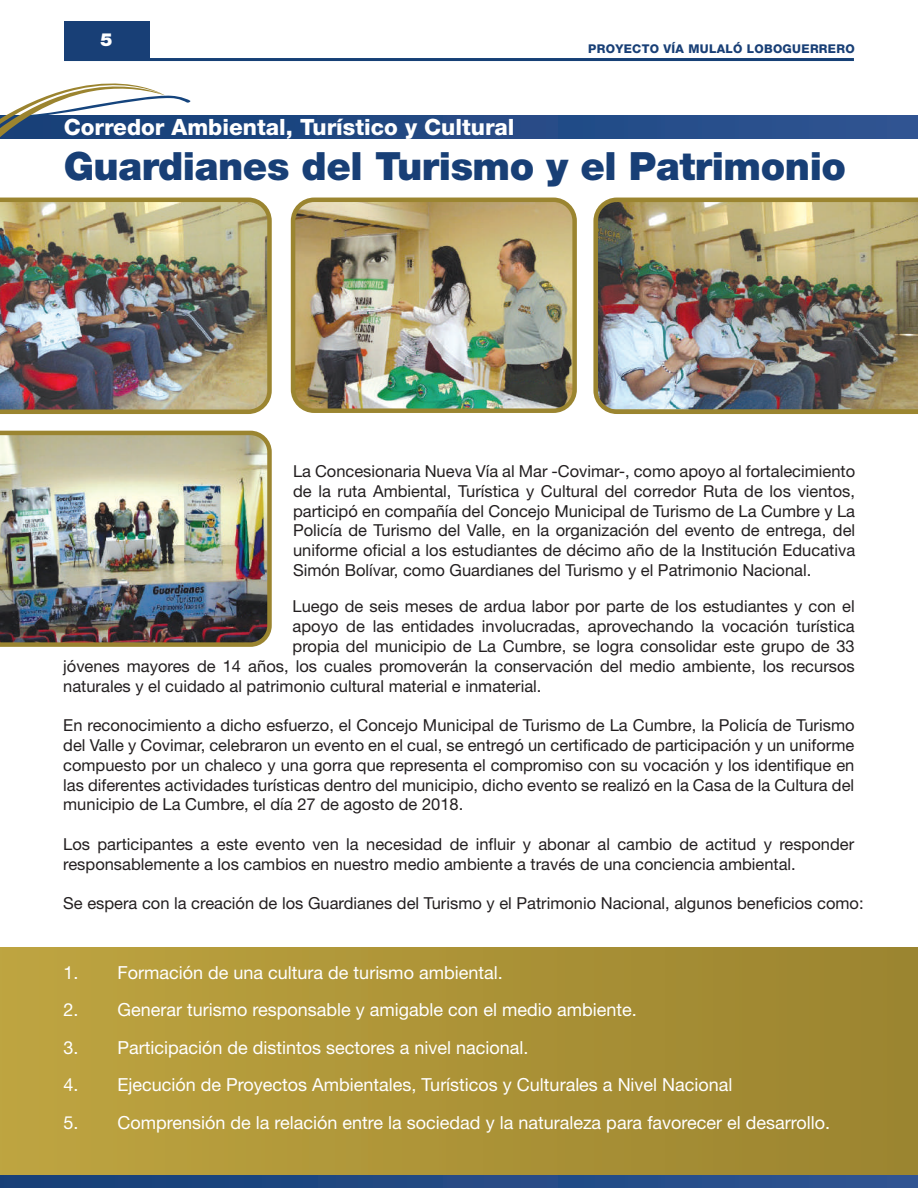
<style>
.page{position:relative;width:918px;height:1188px;background:#fff}
.page>*{position:absolute;margin:0;border:0;box-sizing:border-box;transform-origin:0 0}
.t1{font:900 39px "Helvetica Neue";letter-spacing:-.01em;color:#183f76}
.t2{font:800 22.5px "Helvetica Neue";color:#fff}
.t3{font:18px "Helvetica Neue";color:#fff}
.t4{font:900 18px "Helvetica Neue";color:#fff}
.t5{font:16.5px/19.8px "Helvetica Neue";color:#231f20;text-align:justify}
.t6{font:800 12px "Helvetica Neue LT Com";letter-spacing:.025em;color:#183f76}
</style>
<div class="page">
<div style="left:0;top:115px;width:918px;height:23px;background:#264b87"></div>
<svg style="left:0;top:1174px;width:918px;height:14px;background:#2c4e7e"></svg>
<img style="left:0;top:197px;width:272px;height:217px">
<img style="left:296px;top:203px;width:276px;height:205px">
<div style="left:291px;top:198px;width:286px;height:215px;border:4px solid #9b8530;border-radius:21px"></div>
<img style="left:0;top:430px;width:272px;height:217px">
<img style="left:593px;top:197px;width:325px;height:217px">
<div style="left:0;top:947px;width:918px;height:227px;background:linear-gradient(to right,#bea440,#9b842f)"></div>
<svg style="left:0;top:83px;width:191px;height:56px"></svg>
<hr style="left:64px;top:58px;width:790px;height:3px;background:#164076">
<div style="left:64px;top:21px;width:85px;height:38px;background:#183f76"></div>
<p class="t4" style="left:101px;top:29px;width:14px">5</p>
<h2 class="t2" style="left:64px;top:113px;width:452px">Corredor Ambiental, Turístico y Cultural</h2>
<p class="t6" style="left:588px;top:42px;width:268px">PROYECTO VÍA MULALÓ LOBOGUERRERO</p>
<h1 class="t1" style="left:64px;top:143px;width:784px">Guardianes del Turismo y el Patrimonio</h1>
<p class="t5" style="left:293px;top:461px;width:564px">La Concesionaria Nueva Vía al Mar -Covimar-, como apoyo al fortalecimiento de la ruta Ambiental, Turística y Cultural del corredor Ruta de los vientos, participó en compañía del Concejo Municipal de Turismo de La Cumbre y La Policía de Turismo del Valle, en la organización del evento de entrega, del uniforme oficial a los estudiantes de décimo año de la Institución Educativa Simón Bolívar, como Guardianes del Turismo y el Patrimonio Nacional.</p>
<p class="t5" style="left:293px;top:596px;width:564px">Luego de seis meses de ardua labor por parte de los estudiantes y con el</p>
<p class="t5" style="left:293px;top:616px;width:564px">apoyo de las entidades involucradas, aprovechando la vocación turística</p>
<p class="t5" style="left:293px;top:636px;width:564px">propia del municipio de La Cumbre, se logra consolidar este grupo de 33</p>
<p class="t5" style="left:63px;top:656px;width:793px">jóvenes mayores de 14 años, los cuales promoverán la conservación del medio ambiente, los recursos</p>
<p class="t5" style="left:63px;top:676px;width:480px">naturales y el cuidado al patrimonio cultural material e inmaterial.</p>
<p class="t5" style="left:63px;top:715px;width:793px">En reconocimiento a dicho esfuerzo, el Concejo Municipal de Turismo de La Cumbre, la Policía de Turismo del Valle y Covimar, celebraron un evento en el cual, se entregó un certificado de participación y un uniforme compuesto por un chaleco y una gorra que representa el compromiso con su vocación y los identifique en las diferentes actividades turísticas dentro del municipio, dicho evento se realizó en la Casa de la Cultura del municipio de La Cumbre, el día 27 de agosto de 2018.</p>
<p class="t5" style="left:63px;top:834px;width:792px">Los participantes a este evento ven la necesidad de influir y abonar al cambio de actitud y responder responsablemente a los cambios en nuestro medio ambiente a través de una conciencia ambiental.</p>
<p class="t5" style="left:63px;top:893px;width:802px">Se espera con la creación de los Guardianes del Turismo y el Patrimonio Nacional, algunos beneficios como:</p>
<p class="t3" style="left:64px;top:961px;width:441px">1. Formación de una cultura de turismo ambiental.</p>
<p class="t3" style="left:64px;top:999px;width:575px">2. Generar turismo responsable y amigable con el medio ambiente.</p>
<p class="t3" style="left:64px;top:1036px;width:467px">3. Participación de distintos sectores a nivel nacional.</p>
<p class="t3" style="left:64px;top:1074px;width:671px">4. Ejecución de Proyectos Ambientales, Turísticos y Culturales a Nivel Nacional</p>
<p class="t3" style="left:64px;top:1111px;width:768px">5. Comprensión de la relación entre la sociedad y la naturaleza para favorecer el desarrollo.</p>
</div>
